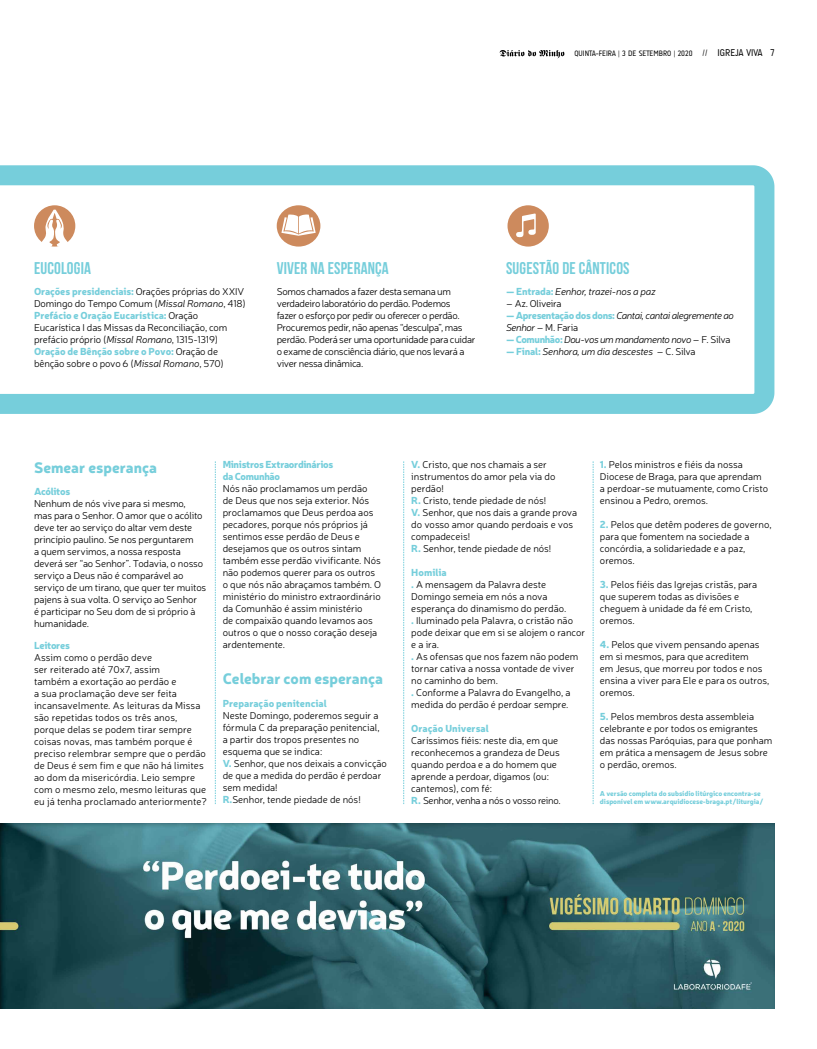
<style>
.page{position:relative;width:817px;height:1049px;background:#fff}
.page>*{position:absolute;margin:0;border:0;box-sizing:border-box;transform-origin:0 0}
.t1{font:700 17px "Bebas Neue";letter-spacing:.01em;color:#76cedb}
.t2{font:900 15px "Neris";color:#76cedb}
.t3{font:300 10px/12px "Neris";color:#000}
.t4{font:300 10px/12px "Neris";letter-spacing:-.03em;color:#000}
.t5{font:italic 300 10px/12px "Neris";letter-spacing:-.04em;color:#000}
.t6{font:italic 300 10px "Neris";letter-spacing:-.02em;color:#000}
.t7{font:900 10px/12px "Neris";letter-spacing:-.03em;color:#76cedb}
.t8{font:900 10px "Neris";color:#76cedb}
.t9{font:300 10px "Neris";letter-spacing:-.02em;color:#000}
.t10{font:8px "A Udimat";color:#000}
.t11{font:900 7px/8.4px "Neris";letter-spacing:-.01em;color:#76cedb}
.s1{font-size:10px}
.s2{font-weight:900;color:#76cedb}
.s3{font-style:italic}
.s4{font-weight:900;font-style:normal;color:#76cedb}
.s5{font-style:normal}
</style>
<div class="page">
<svg style="left:499px;top:50px;width:65px;height:8px"></svg>
<svg style="left:0;top:165px;width:774px;height:249px"></svg>
<img style="left:0;top:823px;width:774px;height:186px">
<svg style="left:507px;top:205px;width:41px;height:42px"></svg>
<div style="left:34px;top:205px;width:41px;height:42px;background:#cd8a5d;border-radius:50%"></div>
<svg style="left:37px;top:209px;width:35px;height:38px"></svg>
<div style="left:276px;top:205px;width:44px;height:42px;background:#cd8a5d;border-radius:50%"></div>
<svg style="left:281px;top:214px;width:34px;height:22px"></svg>
<svg style="left:215px;top:461px;width:1px;height:343px"></svg>
<svg style="left:403px;top:461px;width:1px;height:343px"></svg>
<svg style="left:592px;top:461px;width:1px;height:343px"></svg>
<p class="t10" style="left:574px;top:49px;width:201px">QUINTA-FEIRA | 3 DE SETEMBRO | 2020 // <span class="s1">IGREJA VIVA 7</span></p>
<h1 class="t1" style="left:34px;top:259px;width:58px">EUCOLOGIA</h1>
<p class="t3" style="left:34px;top:285px;width:213px"><span class="s2">Orações presidenciais:</span> Orações próprias do XXIV Domingo do Tempo Comum (<span class="s3">Missal Romano</span>, 418)<br><span class="s2">Prefácio e Oração Eucarística:</span> Oração Eucarística I das Missas da Reconciliação, com prefácio próprio (<span class="s3">Missal Romano</span>, 1315-1319)<br><span class="s2">Oração de Bênção sobre o Povo:</span> Oração de bênção sobre o povo 6 (<span class="s3">Missal Romano</span>, 570)</p>
<h1 class="t1" style="left:277px;top:259px;width:114px">VIVER NA ESPERANÇA</h1>
<p class="t4" style="left:277px;top:285px;width:200px">Somos chamados a fazer desta semana um verdadeiro laboratório do perdão. Podemos<br>fazer o esforço por pedir ou oferecer o perdão.<br>Procuremos pedir, não apenas “desculpa”, mas perdão. Poderá ser uma oportunidade para cuidar o exame de consciência diário, que nos levará a viver nessa dinâmica.</p>
<h1 class="t1" style="left:506px;top:259px;width:125px">SUGESTÃO DE CÂNTICOS</h1>
<p class="t6" style="left:506px;top:285px;width:151px"><span class="s4">— Entrada:</span> Eenhor, trazei-nos a paz</p>
<p class="t9" style="left:506px;top:297px;width:57px">– Az. Oliveira</p>
<p class="t5" style="left:506px;top:309px;width:229px"><span class="s4">— Apresentação dos dons:</span> Cantai, cantai alegremente ao<br>Senhor <span class="s5">– M. Faria</span></p>
<p class="t5" style="left:506px;top:333px;width:226px"><span class="s4">— Comunhão:</span> Dou-vos um mandamento novo <span class="s5">– F. Silva</span></p>
<p class="t6" style="left:506px;top:345px;width:191px"><span class="s4">— Final:</span> Senhora, um dia descestes <span class="s5">– C. Silva</span></p>
<h2 class="t2" style="left:34px;top:456px;width:124px">Semear esperança</h2>
<p class="t7" style="left:34px;top:484px;width:38px">Acólitos</p>
<p class="t3" style="left:34px;top:497px;width:174px">Nenhum de nós vive para si mesmo, mas para o Senhor. O amor que o acólito deve ter ao serviço do altar vem deste princípio paulino. Se nos perguntarem<br>a quem servimos, a nossa resposta deverá ser “ao Senhor”. Todavia, o nosso serviço a Deus não é comparável ao serviço de um tirano, que quer ter muitos pajens à sua volta. O serviço ao Senhor<br>é participar no Seu dom de si próprio à humanidade.</p>
<p class="t7" style="left:34px;top:638px;width:37px">Leitores</p>
<p class="t3" style="left:34px;top:651px;width:174px">Assim como o perdão deve<br>ser reiterado até 70x7, assim<br>também a exortação ao perdão e<br>a sua proclamação deve ser feita incansavelmente. As leituras da Missa são repetidas todos os três anos, porque delas se podem tirar sempre coisas novas, mas também porque é preciso relembrar sempre que o perdão de Deus é sem fim e que não há limites ao dom da misericórdia. Leio sempre com o mesmo zelo, mesmo leituras que eu já tenha proclamado anteriormente?</p>
<p class="t7" style="left:223px;top:458px;width:112px">Ministros Extraordinários da Comunhão</p>
<p class="t3" style="left:223px;top:482px;width:160px">Nós não proclamamos um perdão<br>de Deus que nos seja exterior. Nós proclamamos que Deus perdoa aos pecadores, porque nós próprios já sentimos esse perdão de Deus e desejamos que os outros sintam também esse perdão vivificante. Nós não podemos querer para os outros o que nós não abraçamos também. O ministério do ministro extraordinário da Comunhão é assim ministério<br>de compaixão quando levamos aos outros o que o nosso coração deseja ardentemente.</p>
<h2 class="t2" style="left:223px;top:667px;width:162px">Celebrar com esperança</h2>
<p class="t8" style="left:223px;top:696px;width:106px">Preparação penitencial</p>
<p class="t3" style="left:223px;top:709px;width:166px">Neste Domingo, poderemos seguir a fórmula C da preparação penitencial, a partir dos tropos presentes no esquema que se indica:<br><span class="s2">V.</span> Senhor, que nos deixais a convicção de que a medida do perdão é perdoar sem medida!<br><span class="s2">R.</span>Senhor, tende piedade de nós!</p>
<p class="t3" style="left:411px;top:458px;width:167px"><span class="s2">V.</span> Cristo, que nos chamais a ser instrumentos do amor pela via do perdão!<br><span class="s2">R.</span> Cristo, tende piedade de nós!<br><span class="s2">V.</span> Senhor, que nos dais a grande prova do vosso amor quando perdoais e vos compadeceis!<br><span class="s2">R.</span> Senhor, tende piedade de nós!</p>
<p class="t3" style="left:411px;top:566px;width:175px"><span class="s2">Homilia<br>.</span> A mensagem da Palavra deste<br>Domingo semeia em nós a nova esperança do dinamismo do perdão.<br><span class="s2">.</span> Iluminado pela Palavra, o cristão não pode deixar que em si se alojem o rancor e a ira.<br><span class="s2">.</span> As ofensas que nos fazem não podem tornar cativa a nossa vontade de viver no caminho do bem.<br><span class="s2">.</span> Conforme a Palavra do Evangelho, a medida do perdão é perdoar sempre.</p>
<p class="t8" style="left:411px;top:721px;width:79px">Oração Universal</p>
<p class="t3" style="left:411px;top:734px;width:151px">Caríssimos fiéis: neste dia, em que reconhecemos a grandeza de Deus quando perdoa e a do homem que aprende a perdoar, digamos (ou: cantemos), com fé:<br><span class="s2">R.</span> Senhor, venha a nós o vosso reino.</p>
<p class="t3" style="left:600px;top:458px;width:170px"><span class="s2">1.</span> Pelos ministros e fiéis da nossa Diocese de Braga, para que aprendam a perdoar-se mutuamente, como Cristo ensinou a Pedro, oremos.</p>
<p class="t3" style="left:600px;top:518px;width:173px"><span class="s2">2.</span> Pelos que detêm poderes de governo, para que fomentem na sociedade a concórdia, a solidariedade e a paz, oremos.</p>
<p class="t3" style="left:600px;top:578px;width:159px"><span class="s2">3.</span> Pelos fiéis das Igrejas cristãs, para que superem todas as divisões e cheguem à unidade da fé em Cristo, oremos.</p>
<p class="t3" style="left:600px;top:638px;width:171px"><span class="s2">4.</span> Pelos que vivem pensando apenas em si mesmos, para que acreditem<br>em Jesus, que morreu por todos e nos ensina a viver para Ele e para os outros, oremos.</p>
<p class="t3" style="left:600px;top:710px;width:174px"><span class="s2">5.</span> Pelos membros desta assembleia celebrante e por todos os emigrantes das nossas Paróquias, para que ponham em prática a mensagem de Jesus sobre o perdão, oremos.</p>
<p class="t11" style="left:600px;top:788px;width:165px">A versão completa do subsídio litúrgico encontra-se disponível em www.arquidiocese-braga.pt/liturgia/</p>
</div>
